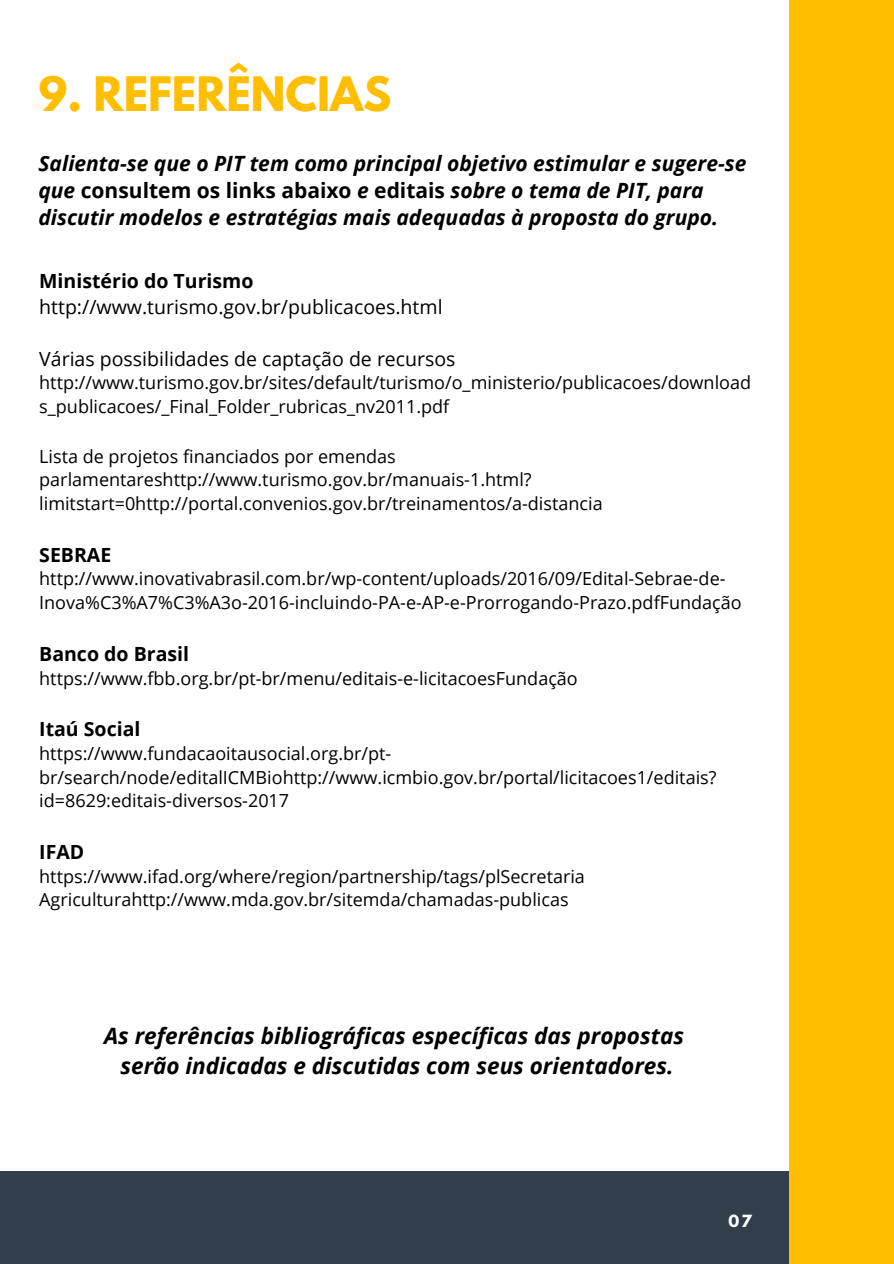
<style>
.page{position:relative;width:894px;height:1264px;background:#fff}
.page>*{position:absolute;margin:0;border:0;box-sizing:border-box;transform-origin:0 0}
.t1{font:700 42px "League Spartan";color:#ffbe00}
.t2{font:italic 700 22.5px/29.2px "Open Sans";color:#000;text-align:center}
.t3{font:italic 700 21px/27px "Open Sans";color:#000}
.t4{font:19.5px "Open Sans";color:#000}
.t5{font:700 19.5px "Open Sans";color:#000}
.t6{font:18px/23.7px "Open Sans";color:#000}
.t7{font:700 14.85px "League Spartan";color:#fff}
.s1{font-style:normal}
</style>
<div class="page">
<div style="left:0;top:1171px;width:893px;height:92px;background:#303f4b"></div>
<div style="left:789px;top:0;width:104px;height:1263px;background:#ffbe00"></div>
<h1 class="t1" style="left:38px;top:73px;width:354px">9. REFERÊNCIAS</h1>
<p class="t3" style="left:38px;top:150px;width:709px">Salienta-se que o PIT tem como principal objetivo estimular e sugere-se que <span class="s1">consultem os links abaixo</span> e <span class="s1">editais</span> sobre o tema de PIT, para discutir modelos e estratégias mais adequadas à proposta do grupo.</p>
<p class="t5" style="left:39px;top:267px;width:216px">Ministério do Turismo</p>
<p class="t4" style="left:39px;top:293px;width:405px">http://www.turismo.gov.br/publicacoes.html</p>
<p class="t4" style="left:39px;top:345px;width:418px">Várias possibilidades de captação de recursos</p>
<p class="t6" style="left:39px;top:370px;width:713px">http://www.turismo.gov.br/sites/default/turismo/o_ministerio/publicacoes/download s_publicacoes/_Final_Folder_rubricas_nv2011.pdf</p>
<p class="t6" style="left:39px;top:444px;width:565px">Lista de projetos financiados por emendas parlamentareshttp://www.turismo.gov.br/manuais-1.html? limitstart=0http://portal.convenios.gov.br/treinamentos/a-distancia</p>
<p class="t5" style="left:39px;top:541px;width:74px">SEBRAE</p>
<p class="t6" style="left:39px;top:566px;width:703px">http://www.inovativabrasil.com.br/wp-content/uploads/2016/09/Edital-Sebrae-de-<br>Inova%C3%A7%C3%A3o-2016-incluindo-PA-e-AP-e-Prorrogando-Prazo.pdfFundação</p>
<p class="t5" style="left:39px;top:640px;width:151px">Banco do Brasil</p>
<p class="t6" style="left:39px;top:665px;width:540px">https://www.fbb.org.br/pt-br/menu/editais-e-licitacoesFundação</p>
<p class="t5" style="left:39px;top:715px;width:103px">Itaú Social</p>
<p class="t6" style="left:39px;top:741px;width:678px">https://www.fundacaoitausocial.org.br/pt&shy;br/search/node/editalICMBiohttp://www.icmbio.gov.br/portal/licitacoes1/editais? id=8629:editais-diversos-2017</p>
<p class="t5" style="left:39px;top:838px;width:47px">IFAD</p>
<p class="t6" style="left:39px;top:864px;width:547px">https://www.ifad.org/where/region/partnership/tags/plSecretaria<br>Agriculturahttp://www.mda.gov.br/sitemda/chamadas-publicas</p>
<p class="t2" style="left:104px;top:1020px;width:581px">As referências bibliográficas específicas das propostas serão indicadas e discutidas com seus orientadores.</p>
<p class="t7" style="left:728px;top:1213px;width:25px">07</p>
</div>
